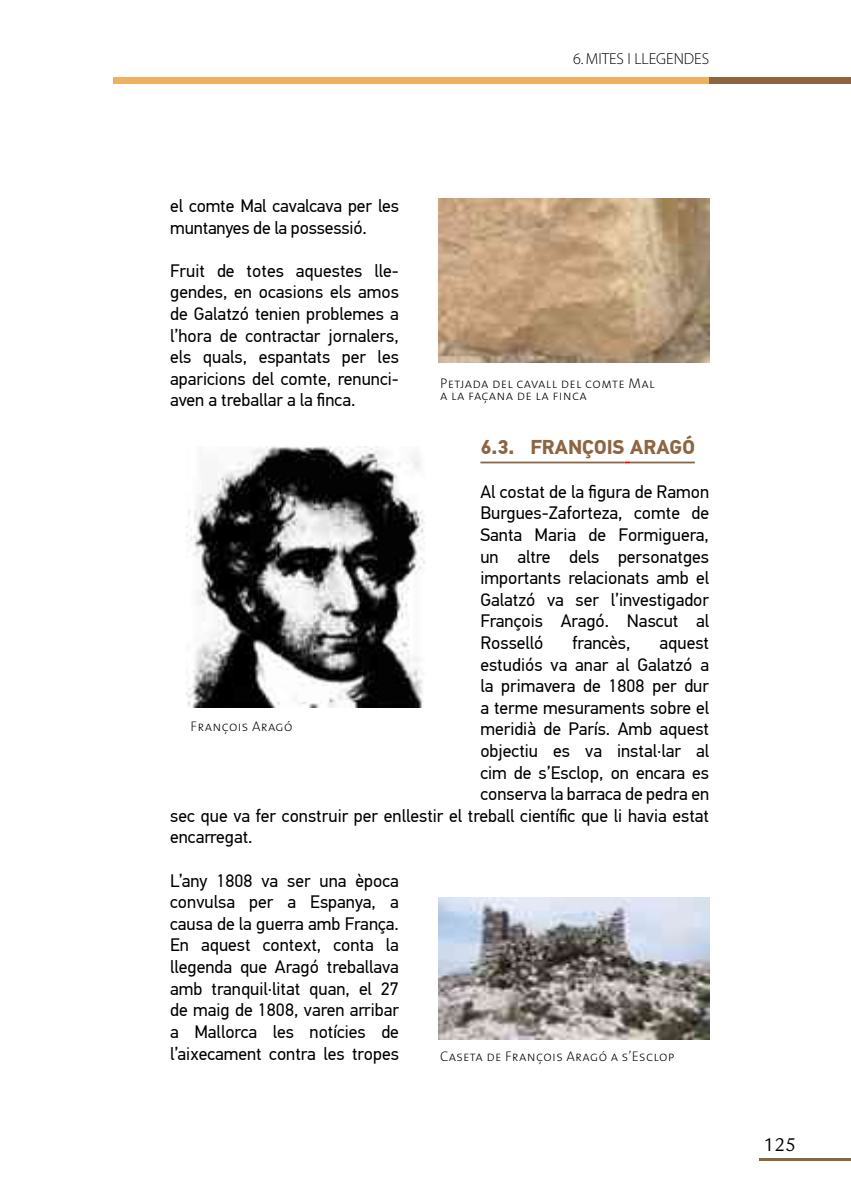
<style>
.page{position:relative;width:851px;height:1191px;background:#fff}
.page>*{position:absolute;margin:0;border:0;box-sizing:border-box;transform-origin:0 0}
.t1{font:700 20px "PF Din Text Pro";color:#8d6541}
.t2{font:20px "Legacy Sans";color:#000}
.t3{font:18px/21.6px "PF Din Text Pro";color:#000;text-align:justify}
.t4{font:16px "Myriad MM 215 600";color:#000}
.t5{font:14px/12px "The Sans Extra Light Caps";letter-spacing:.02em;color:#000}
</style>
<div class="page">
<hr style="left:759px;top:1158px;width:91px;height:2px;background:#8d6541">
<div style="left:709px;top:77px;width:141px;height:7px;background:#8d6541"></div>
<div style="left:113px;top:77px;width:596px;height:7px;background:#edb161"></div>
<hr style="left:480px;top:461px;width:144px;height:2px;background:#8d6541">
<svg style="left:624px;top:461px;width:6px;height:2px"></svg>
<hr style="left:630px;top:461px;width:64px;height:2px;background:#8d6541">
<img style="left:186px;top:446px;width:239px;height:262px">
<img style="left:438px;top:198px;width:271px;height:165px">
<img style="left:438px;top:897px;width:271px;height:142px">
<p class="t4" style="left:573px;top:51px;width:138px">6. MITES I LLEGENDES</p>
<p class="t3" style="left:170px;top:195px;width:230px">el comte Mal cavalcava per les muntanyes de la possessió.</p>
<p class="t3" style="left:170px;top:260px;width:230px">Fruit de totes aquestes lle&shy;gendes, en ocasions els amos de Galatzó tenien problemes a l’hora de contractar jornalers, els quals, espantats per les aparicions del comte, renunci&shy;aven a treballar a la finca.</p>
<p class="t5" style="left:440px;top:377px;width:216px">Petjada del cavall del comte Mal a la façana de la finca</p>
<p class="t1" style="left:480px;top:435px;width:75px">6.3. FRAN</p>
<p class="t1" style="left:582px;top:435px;width:23px">ÇOIS</p>
<p class="t1" style="left:630px;top:435px;width:27px">ARAGÓ</p>
<p class="t3" style="left:480px;top:481px;width:230px">Al costat de la figura de Ramon Burgues-Zaforteza, comte de Santa Maria de Formiguera, un altre dels personatges importants relacionats amb el Galatzó va ser l’investigador François Aragó. Nascut al Rosselló</p>
<p class="t3" style="left:572px;top:632px;width:60px">francès,</p>
<p class="t3" style="left:659px;top:632px;width:51px">aquest</p>
<p class="t3" style="left:480px;top:654px;width:230px">estudiós va anar al Galatzó a</p>
<p class="t3" style="left:480px;top:675px;width:230px">la primavera de 1808 per dur</p>
<p class="t3" style="left:480px;top:697px;width:230px">a terme mesuraments sobre el</p>
<p class="t3" style="left:480px;top:718px;width:230px">meridià de París. Amb aquest</p>
<p class="t3" style="left:480px;top:740px;width:230px">objectiu es va instal·lar al</p>
<p class="t3" style="left:480px;top:762px;width:230px">cim de s’Esclop, on encara es</p>
<p class="t3" style="left:480px;top:783px;width:230px">conserva la barraca de pedra en</p>
<p class="t3" style="left:170px;top:805px;width:540px">sec que va fer construir per enllestir el treball científic que li havia estat</p>
<p class="t3" style="left:170px;top:826px;width:84px">encarregat.</p>
<p class="t3" style="left:170px;top:870px;width:230px">L’any 1808 va ser una època convulsa per a Espanya, a causa de la guerra amb França.<br>En aquest context, conta la llegenda que Aragó treballava amb tranquil·litat quan, el 27 de maig de 1808, varen arribar a Mallorca les notícies de l’aixecament contra les tropes</p>
<p class="t5" style="left:190px;top:719px;width:103px">François Aragó</p>
<p class="t5" style="left:440px;top:1049px;width:236px">Caseta de François Aragó a s’Esclop</p>
<p class="t2" style="left:763px;top:1133px;width:34px">125</p>
</div>
